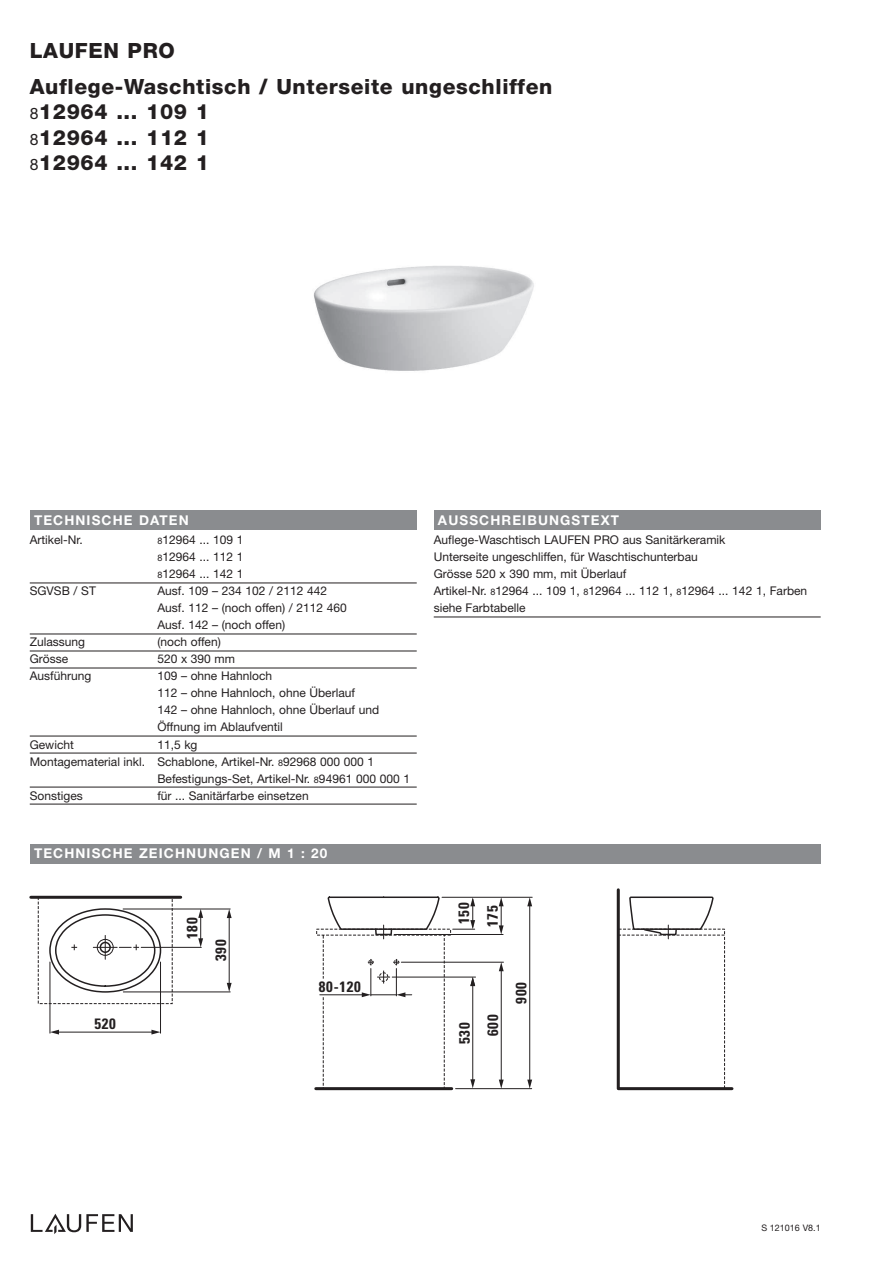
<style>
.page{position:relative;width:893px;height:1263px;background:#fff}
.page>*{position:absolute;margin:0;border:0;box-sizing:border-box;transform-origin:0 0}
.t1{font:800 21px/25.5px "Helvetica Neue";letter-spacing:.03em;color:#231f20}
.t2{font:700 condensed 15px/28.5px "Univers";letter-spacing:.05em;color:#231f20}
.t3{font:700 13.5px "Helvetica Neue";letter-spacing:.085em;color:#fff}
.t4{font:12px/17px "Helvetica Neue";color:#231f20}
.t5{font:9px "Helvetica Neue";color:#231f20}
.s1{font-weight:400;font-size:15.75px}
.s2{font-size:9px}
</style>
<div class="page">
<img style="left:314px;top:266px;width:220px;height:105px">
<div style="left:30px;top:844px;width:791px;height:19px;background:#8a8c8f"></div>
<div style="left:30px;top:510px;width:387px;height:19px;background:#8a8c8f"></div>
<div style="left:434px;top:510px;width:387px;height:19px;background:#8a8c8f"></div>
<svg style="left:31px;top:1214px;width:102px;height:20px"></svg>
<hr style="left:31px;top:896px;width:150px;height:3px;background:#231f20">
<hr style="left:316px;top:1087px;width:136px;height:3px;background:#231f20">
<div style="left:38px;top:897px;width:135px;height:107px;border:1px dashed #231f20"></div>
<svg style="left:616px;top:888px;width:118px;height:203px"></svg>
<svg style="left:316px;top:928px;width:409px;height:161px"></svg>
<hr style="left:50px;top:962px;width:1px;height:71px;background:#231f20">
<hr style="left:160px;top:962px;width:1px;height:71px;background:#231f20">
<svg style="left:50px;top:1030px;width:9px;height:4px"></svg>
<svg style="left:151px;top:1030px;width:10px;height:4px"></svg>
<hr style="left:58px;top:1032px;width:94px;height:1px;background:#231f20">
<hr style="left:123px;top:992px;width:107px;height:1px;background:#231f20">
<svg style="left:227px;top:909px;width:5px;height:9px"></svg>
<svg style="left:227px;top:983px;width:5px;height:9px"></svg>
<hr style="left:229px;top:917px;width:1px;height:66px;background:#231f20">
<hr style="left:141px;top:947px;width:60px;height:1px;background:#231f20">
<svg style="left:49px;top:908px;width:113px;height:85px"></svg>
<svg style="left:198px;top:910px;width:5px;height:37px"></svg>
<hr style="left:123px;top:909px;width:107px;height:1px;background:#231f20">
<svg style="left:327px;top:896px;width:113px;height:101px"></svg>
<hr style="left:320px;top:994px;width:42px;height:1px;background:#231f20">
<svg style="left:527px;top:1079px;width:5px;height:9px"></svg>
<svg style="left:527px;top:898px;width:5px;height:8px"></svg>
<hr style="left:529px;top:904px;width:1px;height:177px;background:#231f20">
<hr style="left:401px;top:962px;width:102px;height:1px;background:#231f20">
<svg style="left:499px;top:962px;width:5px;height:9px"></svg>
<hr style="left:501px;top:971px;width:1px;height:109px;background:#231f20">
<hr style="left:392px;top:977px;width:83px;height:1px;background:#231f20">
<hr style="left:472px;top:985px;width:1px;height:95px;background:#231f20">
<hr style="left:394px;top:934px;width:109px;height:1px;background:#231f20">
<svg style="left:499px;top:898px;width:5px;height:36px"></svg>
<hr style="left:456px;top:1088px;width:76px;height:1px;background:#231f20">
<hr style="left:442px;top:897px;width:90px;height:1px;background:#231f20">
<svg style="left:499px;top:1079px;width:5px;height:10px"></svg>
<svg style="left:470px;top:1079px;width:5px;height:9px"></svg>
<svg style="left:470px;top:977px;width:5px;height:9px"></svg>
<svg style="left:453px;top:897px;width:22px;height:33px"></svg>
<hr style="left:30px;top:583px;width:387px;height:1px;background:#231f20">
<hr style="left:30px;top:634px;width:387px;height:1px;background:#231f20">
<hr style="left:30px;top:651px;width:387px;height:1px;background:#231f20">
<hr style="left:30px;top:668px;width:387px;height:1px;background:#231f20">
<hr style="left:30px;top:736px;width:387px;height:1px;background:#231f20">
<hr style="left:30px;top:753px;width:387px;height:1px;background:#231f20">
<hr style="left:30px;top:787px;width:387px;height:1px;background:#231f20">
<hr style="left:30px;top:804px;width:387px;height:1px;background:#231f20">
<hr style="left:434px;top:617px;width:387px;height:1px;background:#231f20">
<h1 class="t1" style="left:30px;top:39px;width:147px">LAUFEN PRO</h1>
<h1 class="t1" style="left:30px;top:75px;width:524px">Auflege-Waschtisch / Unterseite ungeschliffen<br><span class="s1">8</span>12964 ... 109 1<br><span class="s1">8</span>12964 ... 112 1<br><span class="s1">8</span>12964 ... 142 1</h1>
<p class="t3" style="left:34px;top:515px;width:156px">TECHNISCHE DATEN</p>
<p class="t3" style="left:438px;top:515px;width:183px">AUSSCHREIBUNGSTEXT</p>
<p class="t4" style="left:30px;top:533px;width:55px">Artikel-Nr.</p>
<p class="t4" style="left:157px;top:533px;width:88px;text-align:justify"><span class="s2">8</span>12964 ... 109 1<br><span class="s2">8</span>12964 ... 112 1<br><span class="s2">8</span>12964 ... 142 1</p>
<p class="t4" style="left:30px;top:584px;width:68px">SGVSB / ST</p>
<p class="t4" style="left:157px;top:584px;width:191px">Ausf. 109 – 234 102 / 2112 442<br>Ausf. 112 – (noch offen) / 2112 460<br>Ausf. 142 – (noch offen)</p>
<p class="t4" style="left:30px;top:635px;width:57px">Zulassung</p>
<p class="t4" style="left:157px;top:635px;width:65px">(noch offen)</p>
<p class="t4" style="left:30px;top:652px;width:40px">Grösse</p>
<p class="t4" style="left:157px;top:652px;width:79px">520 x 390 mm</p>
<p class="t4" style="left:30px;top:669px;width:63px">Ausführung</p>
<p class="t4" style="left:157px;top:669px;width:223px">109 – ohne Hahnloch<br>112 – ohne Hahnloch, ohne Überlauf<br>142 – ohne Hahnloch, ohne Überlauf und<br>Öffnung im Ablaufventil</p>
<p class="t4" style="left:30px;top:737px;width:46px">Gewicht</p>
<p class="t4" style="left:157px;top:737px;width:42px">11,5 kg</p>
<p class="t4" style="left:30px;top:754px;width:346px">Montagematerial inkl. Schablone, Artikel-Nr. <span class="s2">8</span>92968 000 000 1</p>
<p class="t4" style="left:157px;top:771px;width:254px">Befestigungs-Set, Artikel-Nr. <span class="s2">8</span>94961 000 000 1</p>
<p class="t4" style="left:30px;top:788px;width:55px">Sonstiges</p>
<p class="t4" style="left:157px;top:788px;width:153px">für ... Sanitärfarbe einsetzen</p>
<p class="t3" style="left:34px;top:849px;width:295px">TECHNISCHE ZEICHNUNGEN / M 1 : 20</p>
<p class="t2" style="left:94px;top:1011px;width:23px">520</p>
<p class="t2" style="left:179px;top:939px;width:23px;rotate:-90deg">180</p>
<p class="t2" style="left:208px;top:961px;width:23px;rotate:-90deg">390</p>
<p class="t2" style="left:319px;top:973px;width:44px">80-120</p>
<p class="t4" style="left:434px;top:533px;width:375px">Auflege-Waschtisch LAUFEN PRO aus Sanitärkeramik<br>Unterseite ungeschliffen, für Waschtischunterbau<br>Grösse 520 x 390 mm, mit Überlauf<br>Artikel-Nr. <span class="s2">8</span>12964 ... 109 1, <span class="s2">8</span>12964 ... 112 1, <span class="s2">8</span>12964 ... 142 1, Farben siehe Farbtabelle</p>
<p class="t2" style="left:451px;top:927px;width:26px;rotate:-90deg">150<br>175</p>
<p class="t2" style="left:452px;top:1044px;width:31px;text-align:center;rotate:-90deg">530<br>600</p>
<p class="t2" style="left:508px;top:1004px;width:23px;rotate:-90deg">900</p>
<p class="t5" style="left:761px;top:1224px;width:61px">S 121016 V8.1</p>
</div>
